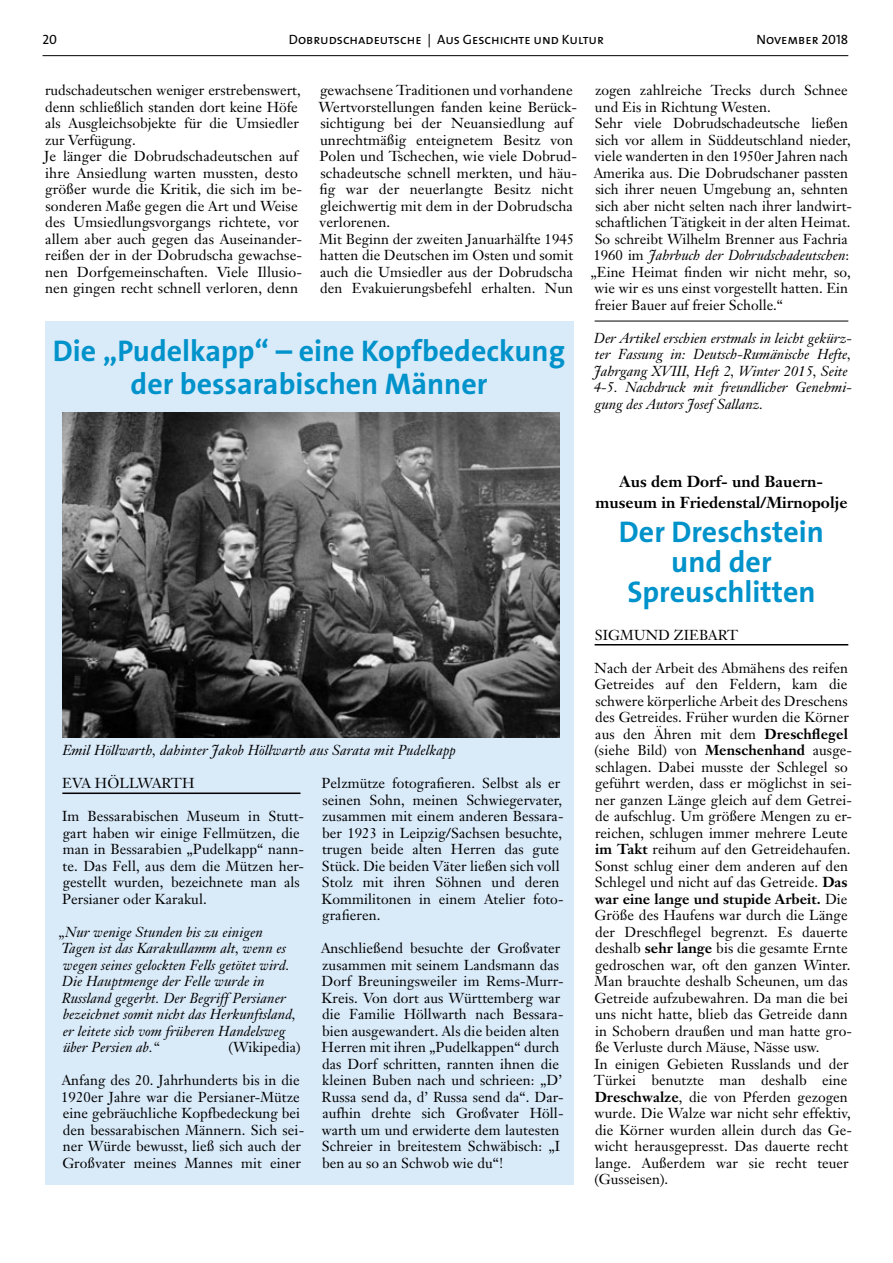
<style>
.page{position:relative;width:893px;height:1263px;background:#fff}
.page>*{position:absolute;margin:0;border:0;box-sizing:border-box;transform-origin:0 0}
.t1{font:700 30px/30px "The Sans B7";color:#0092ca;text-align:center}
.t2{font:700 15.75px/21px "Janson Text";color:#000;text-align:center}
.t3{font:14.25px/16.5px "Janson Text";letter-spacing:.005em;color:#000}
.t4{font:italic 14.25px/16.5px "Janson Text";letter-spacing:.005em;color:#000}
.t5{font:13.5px "The Sans Caps";color:#000}
.s1{font-style:normal}
.s2{font-weight:700}
</style>
<div class="page">
<hr style="left:43px;top:55px;width:805px;height:1px;background:#000">
<hr style="left:595px;top:321px;width:253px;height:1px;background:#000">
<div style="left:45px;top:321px;width:528px;height:863px;background:#d9eaf9"></div>
<hr style="left:62px;top:792px;width:238px;height:2px;background:#000">
<hr style="left:595px;top:644px;width:253px;height:1px;background:#000">
<img style="left:62px;top:413px;width:498px;height:324px">
<p class="t5" style="left:43px;top:28px;width:16px">20</p>
<p class="t5" style="left:289px;top:28px;width:317px">Dobrudschadeutsche | Aus Geschichte und Kultur</p>
<p class="t5" style="left:757px;top:28px;width:93px">November 2018</p>
<p class="t3" style="left:44px;top:82px;width:259px">rudschadeutschen weniger erstrebenswert, denn schließlich standen dort keine Höfe als Ausgleichsobjekte für die Umsiedler zur Verfügung.<br>Je länger die Dobrudschadeutschen auf ihre Ansiedlung warten mussten, desto größer wurde die Kritik, die sich im be&shy;sonderen Maße gegen die Art und Weise des Umsiedlungsvorgangs richtete, vor allem aber auch gegen das Auseinander&shy;reißen der in der Dobrudscha gewachse&shy;nen Dorfgemeinschaften. Viele Illusio&shy;nen gingen recht schnell verloren, denn</p>
<p class="t3" style="left:319px;top:82px;width:260px">gewachsene Traditionen und vorhandene Wertvorstellungen fanden keine Berück&shy;sichtigung bei der Neuansiedlung auf unrechtmäßig enteignetem Besitz von Polen und Tschechen, wie viele Dobrud&shy;schadeutsche schnell merkten, und häu&shy;fig war der neuerlangte Besitz nicht gleichwertig mit dem in der Dobrudscha verlorenen.<br>Mit Beginn der zweiten Januarhälfte 1945 hatten die Deutschen im Osten und somit auch die Umsiedler aus der Dobrudscha den Evakuierungsbefehl erhalten. Nun</p>
<p class="t3" style="left:595px;top:82px;width:254px">zogen zahlreiche Trecks durch Schnee</p>
<p class="t3" style="left:595px;top:98px;width:177px">und Eis in Richtung Westen.</p>
<p class="t3" style="left:595px;top:115px;width:255px">Sehr viele Dobrudschadeutsche ließen</p>
<p class="t3" style="left:595px;top:131px;width:257px">sich vor allem in Süddeutschland nieder,</p>
<p class="t3" style="left:595px;top:148px;width:255px">viele wanderten in den 1950er Jahren nach</p>
<p class="t3" style="left:594px;top:164px;width:256px">Amerika aus. Die Dobrudschaner passten</p>
<p class="t3" style="left:595px;top:181px;width:254px">sich ihrer neuen Umgebung an, sehnten</p>
<p class="t3" style="left:595px;top:197px;width:258px">sich aber nicht selten nach ihrer landwirt-</p>
<p class="t3" style="left:595px;top:214px;width:257px">schaftlichen Tätigkeit in der alten Heimat.</p>
<p class="t3" style="left:595px;top:230px;width:255px">So schreibt Wilhelm Brenner aus Fachria</p>
<p class="t4" style="left:593px;top:247px;width:257px"><span class="s1">1960 im</span> Jahrbuch der Dobrudschadeutschen<span class="s1">:</span></p>
<p class="t3" style="left:591px;top:263px;width:262px">„Eine Heimat finden wir nicht mehr, so,</p>
<p class="t3" style="left:594px;top:280px;width:255px">wie wir es uns einst vorgestellt hatten. Ein</p>
<p class="t3" style="left:595px;top:296px;width:190px">freier Bauer auf freier Scholle.“</p>
<p class="t4" style="left:594px;top:330px;width:260px">Der Artikel erschien erstmals in leicht gekürz&shy;ter Fassung in: Deutsch-Rumänische Hefte, Jahrgang XVIII, Heft 2, Winter 2015, Seite 4-5. Nachdruck mit freundlicher Genehmi&shy;gung des Autors Josef Sallanz.</p>
<h1 class="t1" style="left:53px;top:336px;width:514px;line-height:33px">Die „Pudelkapp“ – eine Kopfbedeckung der bessarabischen Männer</h1>
<p class="t4" style="left:62px;top:742px;width:395px">Emil Höllwarth, dahinter Jakob Höllwarth aus Sarata mit Pudelkapp</p>
<p class="t3" style="left:62px;top:775px;width:57px">Eva Höllwarth</p>
<p class="t3" style="left:62px;top:808px;width:243px">Im Bessarabischen Museum in Stutt&shy;gart haben wir einige Fellmützen, die man in Bessarabien „Pudelkapp“ nann&shy;te. Das Fell, aus dem die Mützen her&shy;gestellt wurden, bezeichnete man als Persianer oder Karakul.</p>
<p class="t4" style="left:59px;top:924px;width:238px">„Nur wenige Stunden bis zu einigen Tagen ist das Karakullamm alt, wenn es wegen seines gelockten Fells getötet wird.<br>Die Hauptmenge der Felle wurde in Russland gegerbt. Der Begriff Persianer bezeichnet somit nicht das Herkunftsland, er leitete sich vom früheren Handelsweg über Persien ab.“</p>
<p class="t3" style="left:229px;top:1039px;width:74px">(Wikipedia)</p>
<p class="t3" style="left:61px;top:1072px;width:245px">Anfang des 20. Jahrhunderts bis in die 1920er Jahre war die Persianer-Mütze eine gebräuchliche Kopfbedeckung bei den bessarabischen Männern. Sich sei&shy;ner Würde bewusst, ließ sich auch der Großvater meines Mannes mit einer</p>
<p class="t3" style="left:322px;top:775px;width:243px">Pelzmütze fotografieren. Selbst als er seinen Sohn, meinen Schwiegervater, zusammen mit einem anderen Bessara&shy;ber 1923 in Leipzig/Sachsen besuchte, trugen beide alten Herren das gute Stück. Die beiden Väter ließen sich voll Stolz mit ihren Söhnen und deren Kommilitonen in einem Atelier foto&shy;grafieren.</p>
<p class="t3" style="left:321px;top:940px;width:244px">Anschließend besuchte der Großvater zusammen mit seinem Landsmann das Dorf Breuningsweiler im Rems-Murr-Kreis. Von dort aus Württemberg war die Familie Höllwarth nach Bessara&shy;bien ausgewandert. Als die beiden alten Herren mit ihren „Pudelkappen“ durch das Dorf schritten, rannten ihnen die kleinen Buben nach und schrieen: „D’ Russa send da, d’ Russa send da“. Dar&shy;aufhin drehte sich Großvater Höll&shy;warth um und erwiderte dem lautesten Schreier in breitestem Schwäbisch: „I ben au so an Schwob wie du“!</p>
<p class="t2" style="left:595px;top:471px;width:254px">Aus dem Dorf- und Bauern&shy;museum in Friedenstal/Mirnopolje</p>
<h1 class="t1" style="left:619px;top:518px;width:207px">Der Dreschstein und der<br>Spreuschlitten</h1>
<p class="t3" style="left:595px;top:626px;width:21px">Sigmund</p>
<p class="t3" style="left:674px;top:626px;width:20px">Ziebart</p>
<p class="t3" style="left:594px;top:659px;width:260px">Nach der Arbeit des Abmähens des reifen Getreides auf den Feldern, kam die schwere körperliche Arbeit des Dreschens des Getreides. Früher wurden die Körner aus den Ähren mit dem <span class="s2">Dreschflegel </span>(siehe Bild) von <span class="s2">Menschenhand</span> ausge&shy;schlagen. Dabei musste der Schlegel so geführt werden, dass er möglichst in sei&shy;ner ganzen Länge gleich auf dem Getrei&shy;de aufschlug. Um größere Mengen zu er&shy;reichen, schlugen immer mehrere Leute <span class="s2">im Takt</span> reihum auf den Getreidehaufen.<br>Sonst schlug einer dem anderen auf den Schlegel und nicht auf das Getreide. <span class="s2">Das war eine lange und stupide Arbeit.</span> Die Größe des Haufens war durch die Länge der Dreschflegel begrenzt. Es dauerte deshalb <span class="s2">sehr lange</span> bis die gesamte Ernte gedroschen war, oft den ganzen Winter.<br>Man brauchte deshalb Scheunen, um das Getreide aufzubewahren. Da man die bei uns nicht hatte, blieb das Getreide dann in Schobern draußen und man hatte gro&shy;ße Verluste durch Mäuse, Nässe usw.<br>In einigen Gebieten Russlands und der Türkei benutzte man deshalb eine <span class="s2">Dreschwalze</span>, die von Pferden gezogen wurde. Die Walze war nicht sehr effektiv, die Körner wurden allein durch das Ge&shy;wicht herausgepresst. Das dauerte recht lange. Außerdem war sie recht teuer (Gusseisen).</p>
</div>
